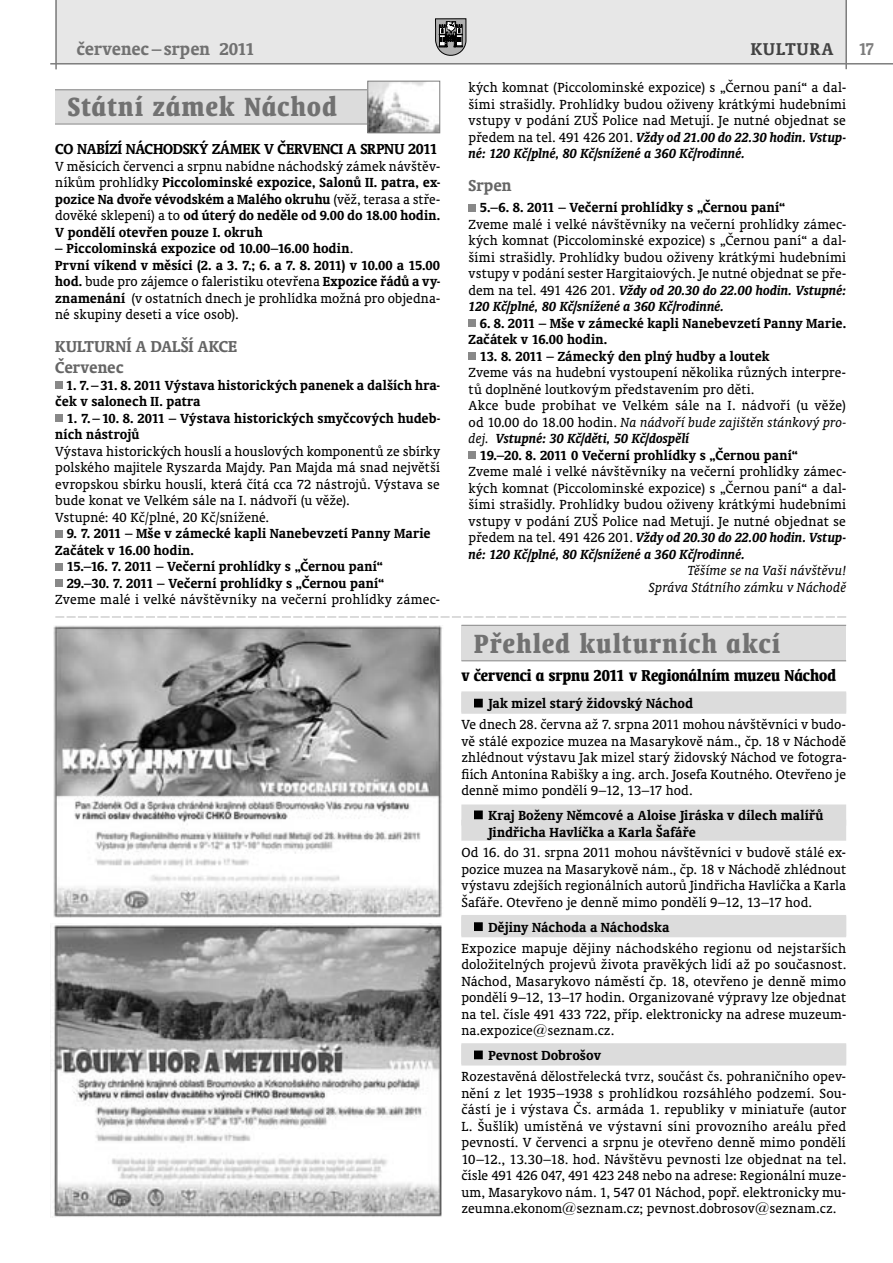
<style>
.page{position:relative;width:893px;height:1263px;background:#fff}
.page>*{position:absolute;margin:0;border:0;box-sizing:border-box;transform-origin:0 0}
.t1{font:700 condensed 30px "Oranda AT";letter-spacing:.05em;color:#717171;scale:.95 1}
.t2{font:700 19.5px "Oranda AT";letter-spacing:-.005em;color:#717171}
.t3{font:700 19.5px "Oranda AT";letter-spacing:.06em;color:#424242}
.t4{font:700 19.5px "Oranda AT";color:#7d7d7d;scale:.9 1}
.t5{font:700 condensed 18px "Oranda AT";color:#000;scale:.95 1}
.t6{font:700 18px/20.7px "Oranda AT";letter-spacing:-.005em;color:#656565}
.t7{font:700 16.5px "Oranda AT";letter-spacing:-.01em;color:#000}
.t8{font:15px/16.5px "Oranda AT";letter-spacing:.005em;color:#000;text-align:justify}
.t9{font:700 15px/16.5px "Oranda AT";color:#000}
.t10{font:italic 15px/16.5px "Oranda AT";color:#000;text-align:right}
.t11{font:italic 700 15px "Oranda AT";color:#000}
.s1{font-weight:700;font-style:italic}
.s2{font-style:normal}
.s3{font-weight:400}
</style>
<div class="page">
<div style="left:55px;top:0;width:791px;height:64px;background:#e7e7e7"></div>
<hr style="left:50px;top:63px;width:843px;height:2px;background:#7d7d7d">
<hr style="left:55px;top:0;width:2px;height:69px;background:#7d7d7d">
<hr style="left:845px;top:0;width:2px;height:69px;background:#7d7d7d">
<svg style="left:435px;top:19px;width:31px;height:36px"></svg>
<div style="left:55px;top:90px;width:381px;height:34px;background:#dcdcdc"></div>
<hr style="left:55px;top:124px;width:381px;height:1px;background:#888">
<hr style="left:55px;top:89px;width:381px;height:1px;background:#888">
<img style="left:369px;top:83px;width:69px;height:48px">
<div style="left:367px;top:81px;width:73px;height:52px;border:1px solid #7d7d7d"></div>
<div style="left:461px;top:625px;width:385px;height:36px;background:#dcdcdc"></div>
<hr style="left:461px;top:660px;width:385px;height:1px;background:#888">
<hr style="left:461px;top:625px;width:385px;height:1px;background:#888">
<div style="left:55px;top:381px;width:8px;height:8px;background:#888"></div>
<div style="left:55px;top:414px;width:8px;height:8px;background:#888"></div>
<div style="left:55px;top:530px;width:8px;height:8px;background:#888"></div>
<div style="left:55px;top:563px;width:8px;height:8px;background:#888"></div>
<div style="left:55px;top:579px;width:8px;height:8px;background:#888"></div>
<div style="left:461px;top:693px;width:385px;height:21px;background:#dcdcdc"></div>
<div style="left:461px;top:691px;width:385px;height:21px;background:#dcdcdc"></div>
<div style="left:461px;top:804px;width:385px;height:21px;background:#dcdcdc"></div>
<div style="left:461px;top:820px;width:385px;height:21px;background:#dcdcdc"></div>
<div style="left:461px;top:916px;width:385px;height:21px;background:#dcdcdc"></div>
<div style="left:461px;top:915px;width:385px;height:21px;background:#dcdcdc"></div>
<div style="left:461px;top:1044px;width:385px;height:21px;background:#dcdcdc"></div>
<div style="left:461px;top:1043px;width:385px;height:21px;background:#dcdcdc"></div>
<div style="left:474px;top:699px;width:8px;height:8px;background:#000"></div>
<div style="left:474px;top:699px;width:9px;height:8px;border:1px solid #000"></div>
<div style="left:474px;top:811px;width:8px;height:8px;background:#000"></div>
<div style="left:474px;top:811px;width:9px;height:8px;border:1px solid #000"></div>
<div style="left:474px;top:923px;width:8px;height:7px;background:#000"></div>
<div style="left:474px;top:922px;width:9px;height:9px;border:1px solid #000"></div>
<div style="left:474px;top:1051px;width:8px;height:8px;background:#000"></div>
<div style="left:474px;top:1051px;width:9px;height:8px;border:1px solid #000"></div>
<div style="left:469px;top:204px;width:7px;height:8px;background:#888"></div>
<div style="left:469px;top:319px;width:7px;height:8px;background:#888"></div>
<div style="left:469px;top:352px;width:7px;height:8px;background:#888"></div>
<div style="left:469px;top:451px;width:7px;height:8px;background:#888"></div>
<svg style="left:55px;top:617px;width:791px;height:1px"></svg>
<img style="left:54px;top:626px;width:388px;height:292px">
<img style="left:50px;top:923px;width:392px;height:294px">
<h2 class="t2" style="left:77px;top:38px;width:180px">červenec – srpen 2011</h2>
<h2 class="t3" style="left:751px;top:38px;width:84px">KULTURA</h2>
<h2 class="t4" style="left:859px;top:38px;width:19px">17</h2>
<h1 class="t1" style="left:68px;top:89px;width:285px">Státní zámek Náchod</h1>
<p class="t8" style="left:469px;top:79px;width:379px">kých komnat (Piccolominské expozice) s „Černou paní“ a dal&shy;šími strašidly. Prohlídky budou oživeny krátkými hudebními vstupy v podání ZUŠ Police nad Metují. Je nutné objednat se předem na tel. 491 426 201. <span class="s1">Vždy od 21.00 do 22.30 hodin. Vstup&shy;né: 120 Kč/plné, 80 Kč/snížené a 360 Kč/rodinné.</span></p>
<p class="t6" style="left:469px;top:175px;width:45px">Srpen</p>
<p class="t9" style="left:480px;top:199px;width:307px">5.–6. 8. 2011 – Večerní prohlídky s „Černou paní“</p>
<p class="t8" style="left:469px;top:215px;width:379px">Zveme malé i velké návštěvníky na večerní prohlídky zámec&shy;kých komnat (Piccolominské expozice) s „Černou paní“ a dal&shy;šími strašidly. Prohlídky budou oživeny krátkými hudebními vstupy v podání sester Hargitaiových. Je nutné objednat se pře&shy;dem na tel. 491 426 201. <span class="s1">Vždy od 20.30 do 22.00 hodin. Vstupné:<br>120 Kč/plné, 80 Kč/snížené a 360 Kč/rodinné.</span></p>
<p class="t9" style="left:469px;top:314px;width:379px;text-indent:11px">6. 8. 2011 – Mše v zámecké kapli Nanebevzetí Panny Marie.<br>Začátek v 16.00 hodin.</p>
<p class="t9" style="left:480px;top:347px;width:291px">13. 8. 2011 – Zámecký den plný hudby a loutek</p>
<p class="t8" style="left:469px;top:364px;width:379px">Zveme vás na hudební vystoupení několika různých interpre-</p>
<p class="t8" style="left:469px;top:380px;width:287px">tů doplněné loutkovým představením pro děti.</p>
<p class="t8" style="left:469px;top:397px;width:379px">Akce bude probíhat ve Velkém sále na I. nádvoří (u věže)</p>
<p class="t10" style="left:469px;top:413px;width:379px"><span class="s2">od 10.00 do 18.00 hodin.</span> Na nádvoří bude zajištěn stánkový pro-</p>
<p class="t11" style="left:469px;top:433px;width:222px"><span class="s3">dej.</span> Vstupné: 30 Kč/děti, 50 Kč/dospělí</p>
<p class="t9" style="left:480px;top:446px;width:320px">19.–20. 8. 2011 0 Večerní prohlídky s „Černou paní“</p>
<p class="t8" style="left:469px;top:463px;width:379px">Zveme malé i velké návštěvníky na večerní prohlídky zámec&shy;kých komnat (Piccolominské expozice) s „Černou paní“ a dal&shy;šími strašidly. Prohlídky budou oživeny krátkými hudebními vstupy v podání ZUŠ Police nad Metují. Je nutné objednat se předem na tel. 491 426 201. <span class="s1">Vždy od 20.30 do 22.00 hodin. Vstup&shy;né: 120 Kč/plné, 80 Kč/snížené a 360 Kč/rodinné.</span></p>
<p class="t10" style="left:649px;top:562px;width:199px">Těšíme se na Vaši návštěvu!<br>Správa Státního zámku v Náchodě</p>
<p class="t7" style="left:55px;top:139px;width:384px">CO NABÍZÍ NÁCHODSKÝ ZÁMEK V ČERVENCI A SRPNU 2011</p>
<p class="t9" style="left:55px;top:158px;width:386px;text-align:justify"><span class="s3">V měsících červenci a srpnu nabídne náchodský zámek návštěv&shy;níkům prohlídky</span> Piccolominské expozice, Salonů II. patra, ex&shy;pozice Na dvoře vévodském a Malého okruhu <span class="s3">(věž, terasa a stře&shy;dověké sklepení) a to</span> od úterý do neděle od 9.00 do 18.00 hodin.<br>V pondělí otevřen pouze I. okruh</p>
<p class="t9" style="left:55px;top:240px;width:386px">– Piccolominská expozice od 10.00–16.00 hodin<span class="s3">.<br></span>První víkend v měsíci (2. a 3. 7.; 6. a 7. 8. 2011) v 10.00 a 15.00 hod. <span class="s3">bude pro zájemce o faleristiku otevřena</span> Expozice řádů a vy&shy;znamenání <span class="s3">(v ostatních dnech je prohlídka možná pro objedna&shy;né skupiny deseti a více osob).</span></p>
<p class="t6" style="left:55px;top:336px;width:183px">KULTURNÍ A DALŠÍ AKCE<br>Červenec</p>
<p class="t9" style="left:55px;top:376px;width:386px;text-indent:11px">1. 7. – 31. 8. 2011 Výstava historických panenek a dalších hra&shy;ček v salonech II. patra</p>
<p class="t9" style="left:55px;top:409px;width:386px;text-indent:12px">1. 7. – 10. 8. 2011 – Výstava historických smyčcových hudeb&shy;ních nástrojů</p>
<p class="t8" style="left:55px;top:443px;width:386px;text-align:left">Výstava historických houslí a houslových komponentů ze sbírky polského majitele Ryszarda Majdy. Pan Majda má snad největší evropskou sbírku houslí, která čítá cca 72 nástrojů. Výstava se bude konat ve Velkém sále na I. nádvoří (u věže).<br>Vstupné: 40 Kč/plné, 20 Kč/snížené.</p>
<p class="t9" style="left:67px;top:525px;width:365px">9. 7. 2011 – Mše v zámecké kapli Nanebevzetí Panny Marie</p>
<p class="t9" style="left:55px;top:541px;width:140px">Začátek v 16.00 hodin.</p>
<p class="t9" style="left:67px;top:558px;width:318px">15.–16. 7. 2011 – Večerní prohlídky s „Černou paní“</p>
<p class="t9" style="left:67px;top:574px;width:319px">29.–30. 7. 2011 – Večerní prohlídky s „Černou paní“</p>
<p class="t8" style="left:55px;top:591px;width:386px">Zveme malé i velké návštěvníky na večerní prohlídky zámec-</p>
<h1 class="t1" style="left:474px;top:626px;width:324px">Přehled kulturních akcí</h1>
<p class="t5" style="left:461px;top:665px;width:396px">v červenci a srpnu 2011 v Regionálním muzeu Náchod</p>
<p class="t9" style="left:488px;top:695px;width:206px">Jak mizel starý židovský Náchod</p>
<p class="t8" style="left:461px;top:716px;width:387px">Ve dnech 28. června až 7. srpna 2011 mohou návštěvníci v budo&shy;vě stálé expozice muzea na Masarykově nám., čp. 18 v Náchodě zhlédnout výstavu Jak mizel starý židovský Náchod ve fotogra&shy;fiích Antonína Rabišky a ing. arch. Josefa Koutného. Otevřeno je denně mimo pondělí 9–12, 13–17 hod.</p>
<p class="t9" style="left:488px;top:807px;width:336px">Kraj Boženy Němcové a Aloise Jiráska v dílech malířů<br>Jindřicha Havlíčka a Karla Šafáře</p>
<p class="t8" style="left:461px;top:844px;width:386px">Od 16. do 31. srpna 2011 mohou návštěvníci v budově stálé ex&shy;pozice muzea na Masarykově nám., čp. 18 v Náchodě zhlédnout výstavu zdejších regionálních autorů Jindřicha Havlíčka a Karla Šafáře. Otevřeno je denně mimo pondělí 9–12, 13–17 hod.</p>
<p class="t9" style="left:488px;top:919px;width:182px">Dějiny Náchoda a Náchodska</p>
<p class="t8" style="left:461px;top:940px;width:386px">Expozice mapuje dějiny náchodského regionu od nejstarších doložitelných projevů života pravěkých lidí až po současnost.<br>Náchod, Masarykovo náměstí čp. 18, otevřeno je denně mimo pondělí 9–12, 13–17 hodin. Organizované výpravy lze objednat na tel. čísle 491 433 722, příp. elektronicky na adrese muzeum&shy;na.expozice@seznam.cz.</p>
<p class="t9" style="left:488px;top:1047px;width:114px">Pevnost Dobrošov</p>
<p class="t8" style="left:461px;top:1068px;width:386px">Rozestavěná dělostřelecká tvrz, součást čs. pohraničního opev&shy;nění z let 1935–1938 s prohlídkou rozsáhlého podzemí. Sou&shy;částí je i výstava Čs. armáda 1. republiky v miniatuře (autor L. Šušlík) umístěná ve výstavní síni provozního areálu před pevností. V červenci a srpnu je otevřeno denně mimo pondělí 10–12., 13.30–18. hod. Návštěvu pevnosti lze objednat na tel. čísle 491 426 047, 491 423 248 nebo na adrese: Regionální muze&shy;um, Masarykovo nám. 1, 547 01 Náchod, popř. elektronicky mu&shy;zeumna.ekonom@seznam.cz; pevnost.dobrosov@seznam.cz.</p>
</div>
